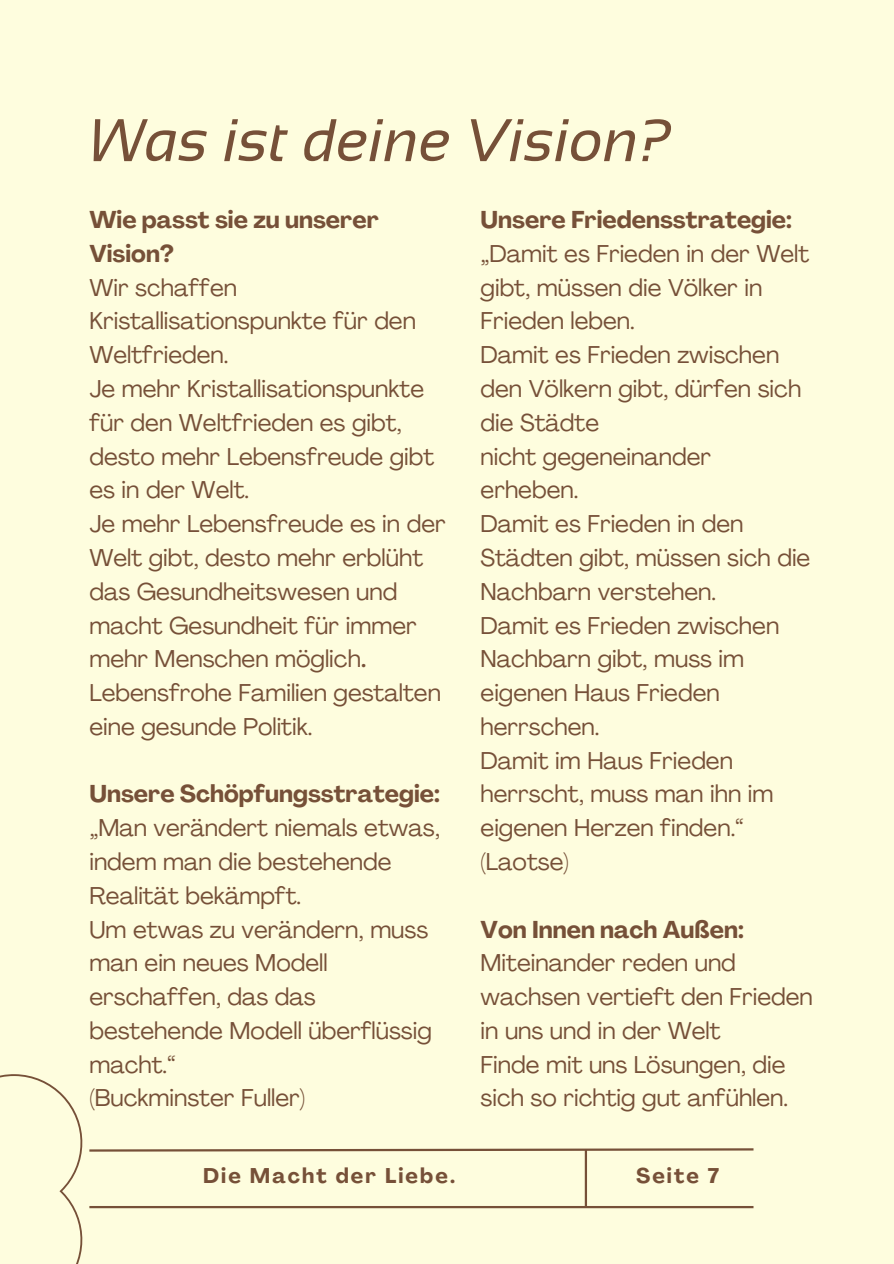
<style>
.page{position:relative;width:894px;height:1264px;background:#fff}
.page>*{position:absolute;margin:0;border:0;box-sizing:border-box;transform-origin:0 0}
.t1{font:italic 60px "Sansation";color:#765038}
.t2{font:24px/33.8px "Agrandir";color:#765038}
.t3{font:700 21px "Agrandir";letter-spacing:.1em;color:#765038}
.s1{font-weight:700}
.s2{font-weight:500}
</style>
<div class="page">
<div style="left:0;top:0;width:893px;height:1263px;background:#fefdde"></div>
<svg style="left:0;top:1074px;width:754px;height:189px"></svg>
<hr style="left:89px;top:1205px;width:664px;height:3px;background:#765038">
<h2 class="t1" style="left:89px;top:107px;width:583px">Was ist deine Vision?</h2>
<h2 class="t2" style="left:89px;top:205px;width:358px"><span class="s1">Wie passt sie zu unserer<br>Vision?<br></span>Wir schaffen<br>Kristallisationspunkte für den<br>Weltfrieden.<br>Je mehr Kristallisationspunkte für den Weltfrieden es gibt, desto mehr Lebensfreude gibt es in der Welt.<br>Je mehr Lebensfreude es in der<br>Welt gibt, desto mehr erblüht das Gesundheitswesen und macht Gesundheit für immer mehr Menschen möglich<span class="s2">.<br></span>Lebensfrohe Familien gestalten eine gesunde Politik.</h2>
<p class="t2" style="left:89px;top:779px;width:352px"><span class="s1">Unsere Schöpfungsstrategie: </span>„Man verändert niemals etwas, indem man die bestehende<br>Realität bekämpft.<br>Um etwas zu verändern, muss man ein neues Modell erschaffen, das das bestehende Modell überflüssig macht.“<br>(Buckminster Fuller)</p>
<p class="t3" style="left:203px;top:1167px;width:253px">Die Macht der Liebe.</p>
<h2 class="t2" style="left:480px;top:205px;width:331px"><span class="s1">Unsere Friedensstrategie: </span>„Damit es Frieden in der Welt gibt, müssen die Völker in<br>Frieden leben.<br>Damit es Frieden zwischen den Völkern gibt, dürfen sich die Städte<br>nicht gegeneinander erheben.<br>Damit es Frieden in den<br>Städten gibt, müssen sich die<br>Nachbarn verstehen.<br>Damit es Frieden zwischen<br>Nachbarn gibt, muss im eigenen Haus Frieden herrschen.<br>Damit im Haus Frieden herrscht, muss man ihn im eigenen Herzen finden.“ (Laotse)</h2>
<h2 class="t2" style="left:480px;top:914px;width:334px"><span class="s1">Von Innen nach Außen:<br></span>Miteinander reden und wachsen vertieft den Frieden in uns und in der Welt<br>Finde mit uns Lösungen, die sich so richtig gut anfühlen.</h2>
<h1 class="t3" style="left:636px;top:1167px;width:85px">Seite 7</h1>
</div>
